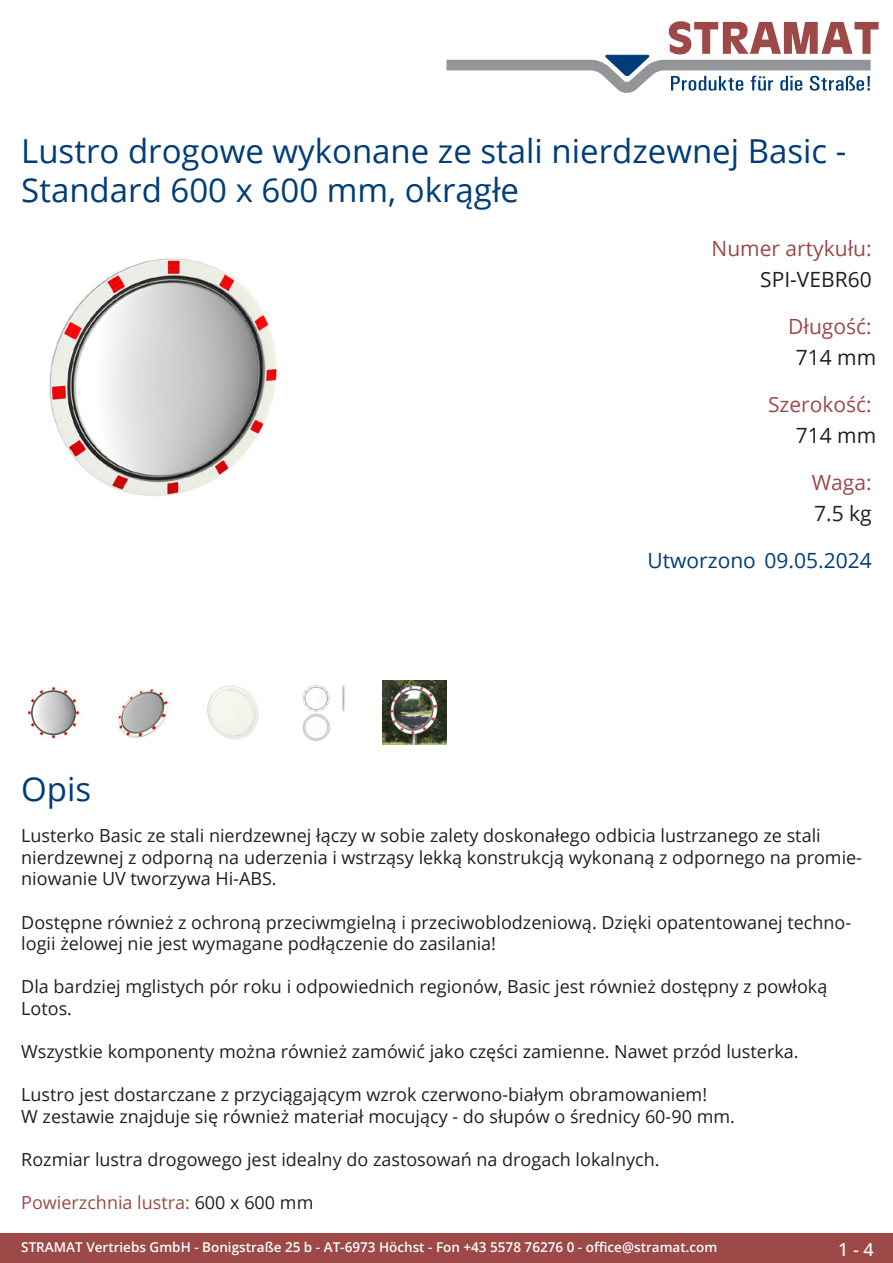
<style>
.page{position:relative;width:893px;height:1263px;background:#fff}
.page>*{position:absolute;margin:0;border:0;box-sizing:border-box;transform-origin:0 0}
.Produkttitel{font:33px/39.6px "Open Sans";color:#003d78}
.TechDaten_Überschrif{font:21px "Open Sans";color:#9c4948}
.TechDaten_Inhalt{font:21px "Open Sans";color:#231f20}
.Erstellungsdatum{font:21px "Open Sans";color:#003d78}
.Beschreibung_Text{font:18px/21.6px "Open Sans";color:#231f20}
.Beschreibung_Text-2{font:18px "Open Sans";color:#9c4948}
.t1{font:500 18px "Open Sans";color:#fff}
.t2{font:600 13.5px "Open Sans";color:#fff}
.s1{color:#231f20}
</style>
<div class="page">
<div style="left:0;top:1233px;width:893px;height:30px;background:#9c4948"></div>
<svg style="left:446px;top:21px;width:433px;height:72px"></svg>
<img style="left:49px;top:258px;width:228px;height:238px">
<img style="left:28px;top:687px;width:52px;height:52px">
<img style="left:118px;top:689px;width:51px;height:49px">
<img style="left:207px;top:685px;width:52px;height:55px">
<img style="left:302px;top:684px;width:43px;height:57px">
<img style="left:383px;top:680px;width:63px;height:64px">
<p class="Produkttitel" style="left:21px;top:130px;width:827px">Lustro drogowe wykonane ze stali nierdzewnej Basic -<br>Standard 600 x 600 mm, okrągłe</p>
<p class="TechDaten_Überschrif" style="left:711px;top:234px;width:162px">Numer artykułu:</p>
<p class="TechDaten_Inhalt" style="left:760px;top:265px;width:113px">SPI-VEBR60</p>
<p class="TechDaten_Überschrif" style="left:788px;top:312px;width:85px">Długość:</p>
<p class="TechDaten_Inhalt" style="left:796px;top:343px;width:82px">714 mm</p>
<p class="TechDaten_Überschrif" style="left:768px;top:390px;width:105px">Szerokość:</p>
<p class="TechDaten_Inhalt" style="left:796px;top:421px;width:82px">714 mm</p>
<p class="TechDaten_Überschrif" style="left:812px;top:468px;width:61px">Waga:</p>
<p class="TechDaten_Inhalt" style="left:814px;top:499px;width:59px">7.5 kg</p>
<p class="Erstellungsdatum" style="left:648px;top:546px;width:226px">Utworzono 09.05.2024</p>
<p class="Produkttitel" style="left:21px;top:768px;width:72px">Opis</p>
<p class="Beschreibung_Text" style="left:21px;top:824px;width:842px">Lusterko Basic ze stali nierdzewnej łączy w sobie zalety doskonałego odbicia lustrzanego ze stali nierdzewnej z odporną na uderzenia i wstrząsy lekką konstrukcją wykonaną z odpornego na promie&shy;niowanie UV tworzywa Hi-ABS.</p>
<p class="Beschreibung_Text" style="left:21px;top:911px;width:831px">Dostępne również z ochroną przeciwmgielną i przeciwoblodzeniową. Dzięki opatentowanej techno&shy;logii żelowej nie jest wymagane podłączenie do zasilania!</p>
<p class="Beschreibung_Text" style="left:21px;top:975px;width:808px">Dla bardziej mglistych pór roku i odpowiednich regionów, Basic jest również dostępny z powłoką<br>Lotos.</p>
<p class="Beschreibung_Text" style="left:21px;top:1040px;width:779px">Wszystkie komponenty można również zamówić jako części zamienne. Nawet przód lusterka.</p>
<p class="Beschreibung_Text" style="left:21px;top:1083px;width:715px">Lustro jest dostarczane z przyciągającym wzrok czerwono-białym obramowaniem!<br>W zestawie znajduje się również materiał mocujący - do słupów o średnicy 60-90 mm.</p>
<p class="Beschreibung_Text" style="left:21px;top:1148px;width:640px">Rozmiar lustra drogowego jest idealny do zastosowań na drogach lokalnych.</p>
<p class="Beschreibung_Text-2" style="left:21px;top:1190px;width:294px">Powierzchnia lustra: <span class="s1">600 x 600 mm</span></p>
<p class="t2" style="left:21px;top:1238px;width:698px">STRAMAT Vertriebs GmbH - Bonigstraße 25 b - AT-6973 Höchst - Fon +43 5578 76276 0 - office@stramat.com</p>
<p class="t1" style="left:838px;top:1237px;width:37px">1 - 4</p>
</div>
